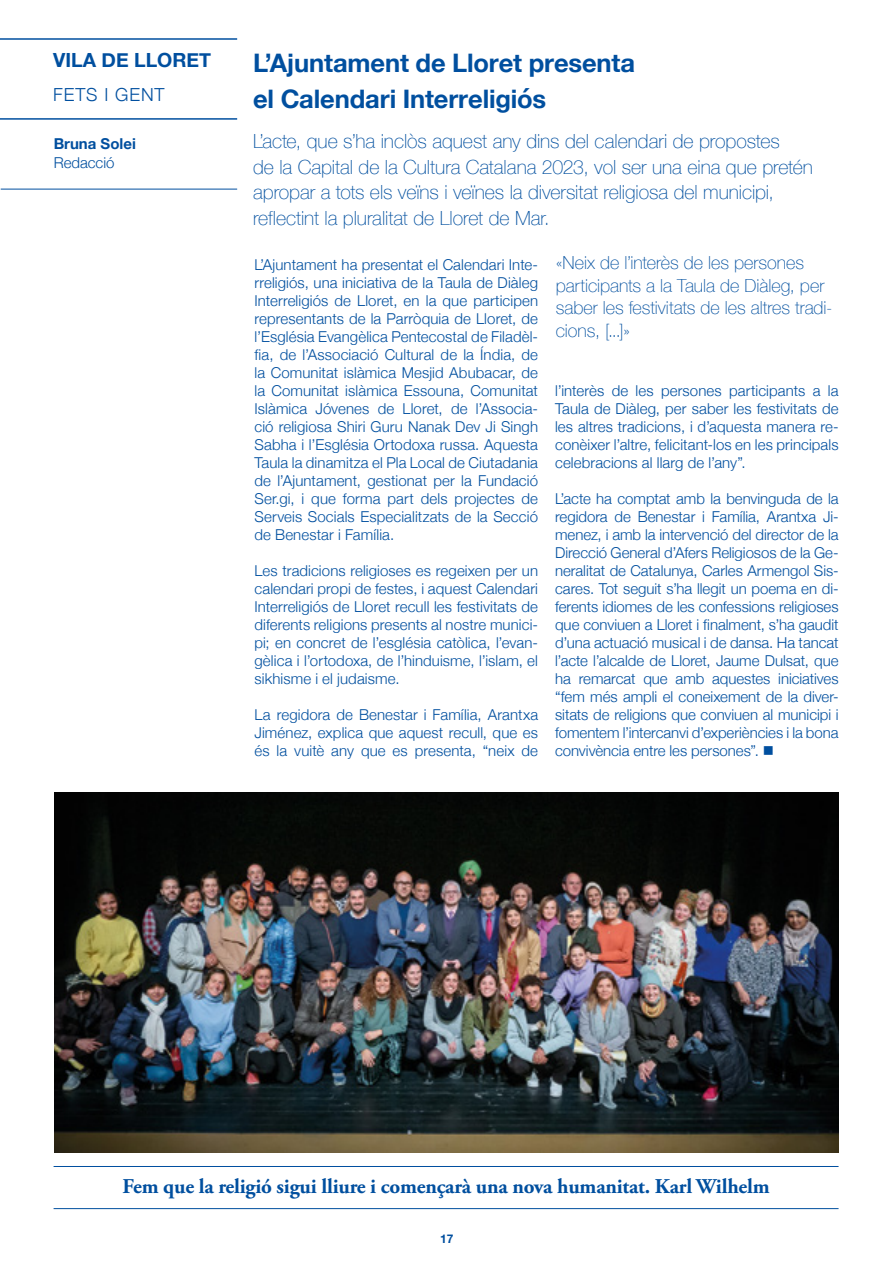
<style>
.page{position:relative;width:893px;height:1263px;background:#fff}
.page>*{position:absolute;margin:0;border:0;box-sizing:border-box;transform-origin:0 0}
.t1{font:700 25.5px/36px "Helvetica Neue";letter-spacing:-.005em;color:#004f9f}
.t2{font:700 21px "Adobe Garamond Pro";letter-spacing:-.01em;color:#004f9f}
.t3{font:100 19.5px/25.5px "Helvetica Neue";letter-spacing:-.005em;color:#004f9f}
.t4{font:700 19.5px "Helvetica Neue";color:#004f9f}
.t5{font:100 18px/22.5px "Helvetica Neue";color:#004f9f}
.t6{font:300 18px "Helvetica Neue";letter-spacing:.05em;color:#004f9f}
.t7{font:300 15px/18px "Helvetica Neue";letter-spacing:.005em;color:#004f9f;text-align:justify}
.t8{font:700 15px "Helvetica Neue";color:#004f9f}
.t9{font:700 12px "Helvetica Neue";color:#004f9f}
</style>
<div class="page">
<hr style="left:0;top:38px;width:237px;height:2px;background:#004f9f">
<img style="left:54px;top:792px;width:785px;height:360px">
<hr style="left:1px;top:189px;width:236px;height:1px;background:#004f9f">
<hr style="left:0;top:118px;width:237px;height:2px;background:#004f9f">
<hr style="left:54px;top:1166px;width:784px;height:1px;background:#004f9f">
<hr style="left:54px;top:1208px;width:784px;height:1px;background:#004f9f">
<h3 class="t4" style="left:53px;top:45px;width:159px">VILA DE LLORET</h3>
<p class="t6" style="left:53px;top:80px;width:113px">FETS I GENT</p>
<p class="t8" style="left:54px;top:132px;width:84px">Bruna Solei</p>
<p class="t7" style="left:54px;top:153px;width:62px">Redacció</p>
<h1 class="t1" style="left:253px;top:45px;width:384px">L’Ajuntament de Lloret presenta el Calendari Interreligiós</h1>
<p class="t3" style="left:253px;top:128px;width:561px">L’acte, que s’ha inclòs aquest any dins del calendari de propostes<br>de la Capital de la Cultura Catalana 2023, vol ser una eina que pretén apropar a tots els veïns i veïnes la diversitat religiosa del municipi, reflectint la pluralitat de Lloret de Mar.</p>
<p class="t7" style="left:254px;top:255px;width:285px">L’Ajuntament ha presentat el Calendari Inte&shy;rreligiós, una iniciativa de la Taula de Diàleg Interreligiós de Lloret, en la que participen representants de la Parròquia de Lloret, de l’Església Evangèlica Pentecostal de Filadèl&shy;fia, de l’Associació Cultural de la Índia, de la Comunitat islàmica Mesjid Abubacar, de la Comunitat islàmica Essouna, Comunitat Islàmica Jóvenes de Lloret, de l’Associa&shy;ció religiosa Shiri Guru Nanak Dev Ji Singh Sabha i l’Església Ortodoxa russa. Aquesta Taula la dinamitza el Pla Local de Ciutadania de l’Ajuntament, gestionat per la Fundació Ser.gi, i que forma part dels projectes de Serveis Socials Especialitzats de la Secció de Benestar i Família.</p>
<p class="t7" style="left:254px;top:561px;width:285px">Les tradicions religioses es regeixen per un calendari propi de festes, i aquest Calendari Interreligiós de Lloret recull les festivitats de diferents religions presents al nostre munici&shy;pi; en concret de l’església catòlica, l’evan&shy;gèlica i l’ortodoxa, de l’hinduisme, l’islam, el sikhisme i el judaisme.</p>
<p class="t7" style="left:254px;top:705px;width:285px">La regidora de Benestar i Família, Arantxa Jiménez, explica que aquest recull, que es és la vuitè any que es presenta, “neix de</p>
<p class="t5" style="left:556px;top:251px;width:278px">«Neix de l’interès de les persones participants a la Taula de Diàleg, per saber les festivitats de les altres tradi&shy;cions, [...]»</p>
<p class="t7" style="left:555px;top:381px;width:285px">l’interès de les persones participants a la Taula de Diàleg, per saber les festivitats de les altres tradicions, i d’aquesta manera re&shy;conèixer l’altre, felicitant-los en les principals celebracions al llarg de l’any”.</p>
<p class="t7" style="left:555px;top:489px;width:285px">L’acte ha comptat amb la benvinguda de la regidora de Benestar i Família, Arantxa Ji&shy;menez, i amb la intervenció del director de la Direcció General d’Afers Religiosos de la Ge&shy;neralitat de Catalunya, Carles Armengol Sis&shy;cares. Tot seguit s’ha llegit un poema en di&shy;ferents idiomes de les confessions religioses que conviuen a Lloret i finalment, s’ha gaudit d’una actuació musical i de dansa. Ha tancat l’acte l’alcalde de Lloret, Jaume Dulsat, que ha remarcat que amb aquestes iniciatives “fem més ampli el coneixement de la diver&shy;sitats de religions que conviuen al municipi i fomentem l’intercanvi d’experiències i la bona convivència entre les persones”. ■</p>
<h2 class="t2" style="left:123px;top:1174px;width:649px">Fem que la religió sigui lliure i començarà una nova humanitat. Karl Wilhelm</h2>
<p class="t9" style="left:440px;top:1229px;width:15px">17</p>
</div>
